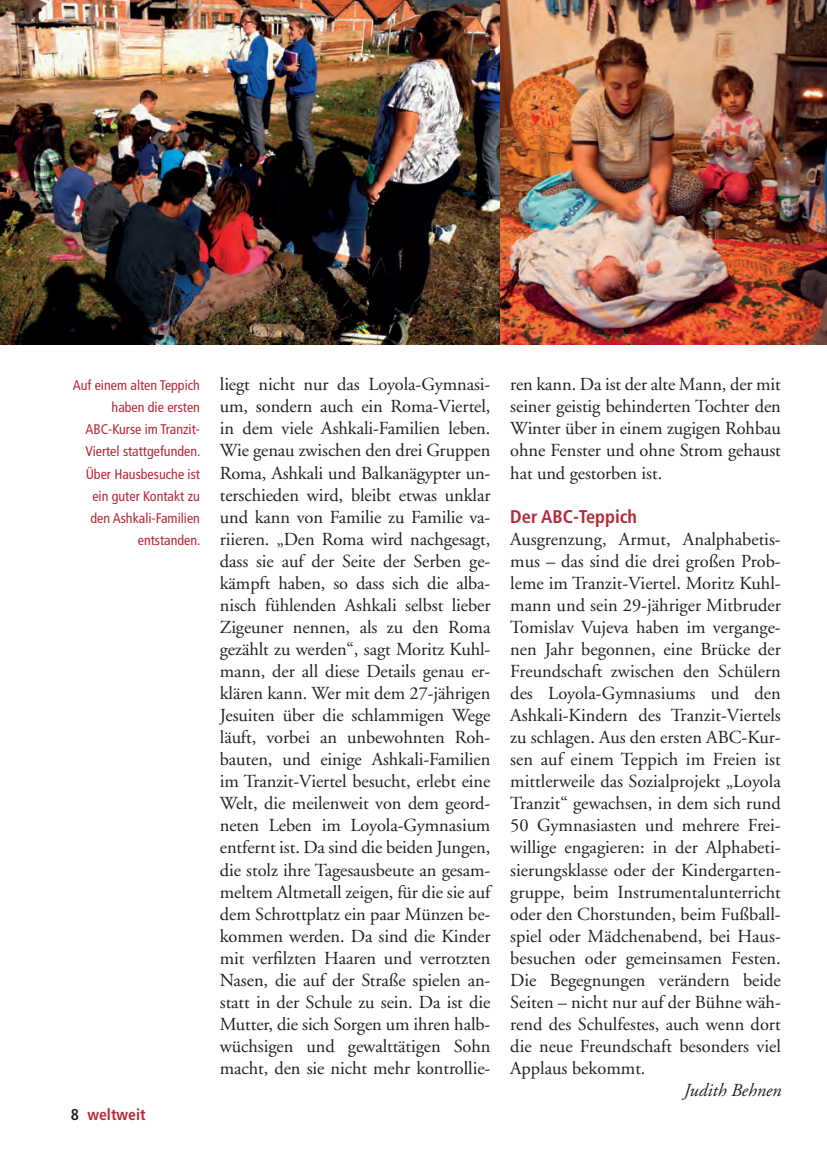
<style>
.page{position:relative;width:827px;height:1154px;background:#fff}
.page>*{position:absolute;margin:0;border:0;box-sizing:border-box;transform-origin:0 0}
.t1{font:18.38px/22.1px "Adobe Garamond";letter-spacing:-.005em;color:#231f20;text-align:justify}
.t2{font:700 condensed 18.38px "Frutiger";color:#b72837}
.t3{font:italic 18.38px "Adobe Garamond";color:#231f20}
.t4{font:700 condensed 15.75px "Frutiger";color:#b72837}
.t5{font:condensed 14px/22.1px "Frutiger";color:#b72837;text-align:right}
.s1{color:#231f20}
</style>
<div class="page">
<img style="left:0;top:0;width:826px;height:344px">
<p class="t5" style="left:73px;top:374px;width:129px">Auf einem alten Teppich haben die ersten<br>ABC-Kurse im Tranzit-<br>Viertel stattgefunden.<br>Über Hausbesuche ist ein guter Kontakt zu den Ashkali-Familien entstanden.</p>
<p class="t4" style="left:71px;top:1105px;width:76px"><span class="s1">8</span> weltweit</p>
<p class="t1" style="left:220px;top:374px;width:272px">liegt nicht nur das Loyola-Gymnasi&shy;um, sondern auch ein Roma-Viertel, in dem viele Ashkali-Familien leben.<br>Wie genau zwischen den drei Gruppen Roma, Ashkali und Balkanägypter un&shy;terschieden wird, bleibt etwas unklar und kann von Familie zu Familie va&shy;riieren. „Den Roma wird nachgesagt, dass sie auf der Seite der Serben ge&shy;kämpft haben, so dass sich die alba&shy;nisch fühlenden Ashkali selbst lieber Zigeuner nennen, als zu den Roma gezählt zu werden“, sagt Moritz Kuhl&shy;mann, der all diese Details genau er&shy;klären kann. Wer mit dem 27-jährigen Jesuiten über die schlammigen Wege läuft, vorbei an unbewohnten Roh&shy;bauten, und einige Ashkali-Familien im Tranzit-Viertel besucht, erlebt eine Welt, die meilenweit von dem geord&shy;neten Leben im Loyola-Gymnasium entfernt ist. Da sind die beiden Jungen, die stolz ihre Tagesausbeute an gesam&shy;meltem Altmetall zeigen, für die sie auf dem Schrottplatz ein paar Münzen be&shy;kommen werden. Da sind die Kinder mit verfilzten Haaren und verrotzten Nasen, die auf der Straße spielen an&shy;statt in der Schule zu sein. Da ist die Mutter, die sich Sorgen um ihren halb&shy;wüchsigen und gewalttätigen Sohn macht, den sie nicht mehr kontrollie-</p>
<p class="t1" style="left:510px;top:374px;width:272px">ren kann. Da ist der alte Mann, der mit seiner geistig behinderten Tochter den Winter über in einem zugigen Rohbau ohne Fenster und ohne Strom gehaust hat und gestorben ist.</p>
<p class="t2" style="left:510px;top:505px;width:128px">Der ABC-Teppich</p>
<p class="t1" style="left:510px;top:528px;width:272px">Ausgrenzung, Armut, Analphabetis&shy;mus – das sind die drei großen Prob&shy;leme im Tranzit-Viertel. Moritz Kuhl&shy;mann und sein 29-jähriger Mitbruder Tomislav Vujeva haben im vergange&shy;nen Jahr begonnen, eine Brücke der Freundschaft zwischen den Schülern des Loyola-Gymnasiums und den Ashkali-Kindern des Tranzit-Viertels zu schlagen. Aus den ersten ABC-Kur&shy;sen auf einem Teppich im Freien ist mittlerweile das Sozialprojekt „Loyola Tranzit“ gewachsen, in dem sich rund 50 Gymnasiasten und mehrere Frei&shy;willige engagieren: in der Alphabeti&shy;sierungsklasse oder der Kindergarten&shy;gruppe, beim Instrumentalunterricht oder den Chorstunden, beim Fußball&shy;spiel oder Mädchenabend, bei Haus&shy;besuchen oder gemeinsamen Festen.<br>Die Begegnungen verändern beide Seiten – nicht nur auf der Bühne wäh&shy;rend des Schulfestes, auch wenn dort die neue Freundschaft besonders viel Applaus bekommt.</p>
<p class="t3" style="left:683px;top:1080px;width:99px">Judith Behnen</p>
</div>
